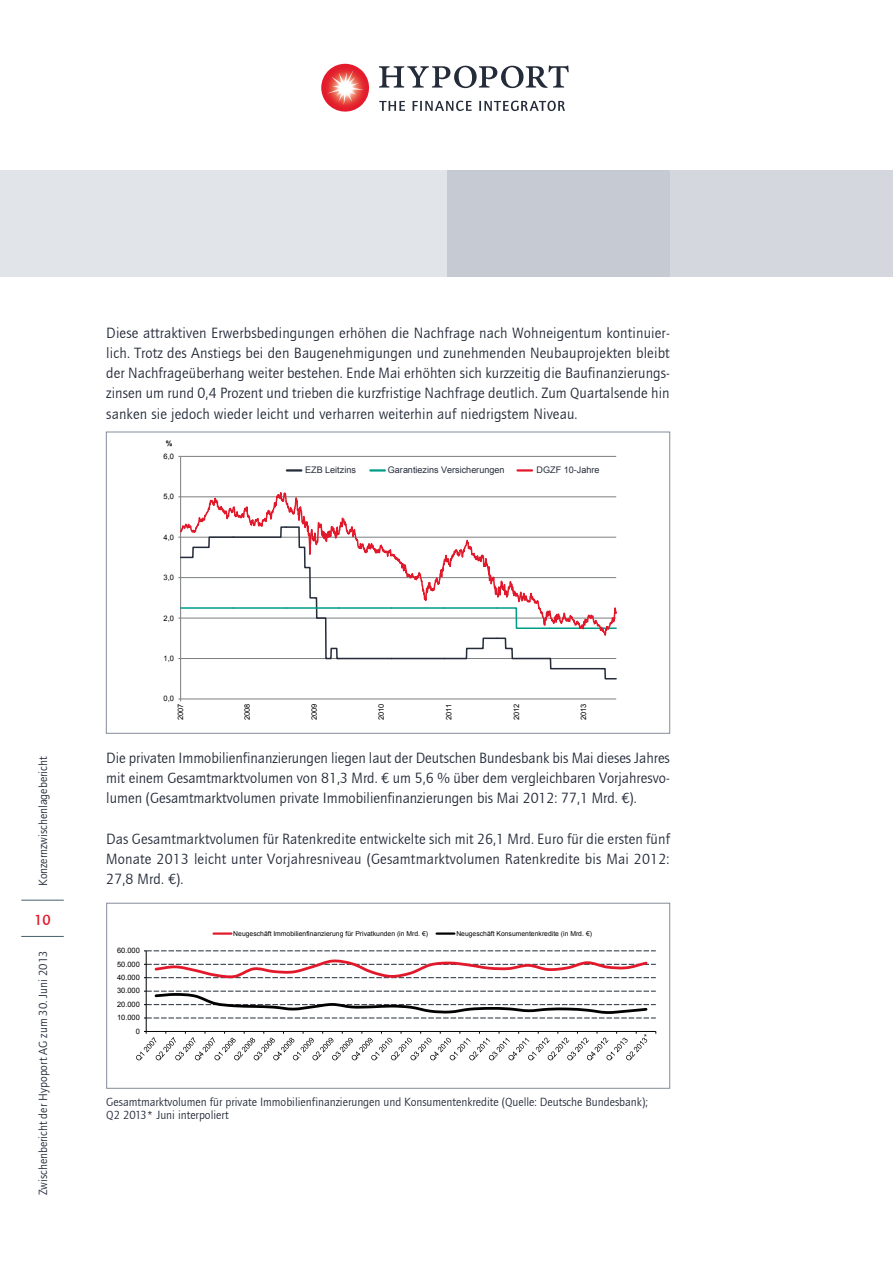
<style>
.page{position:relative;width:893px;height:1263px;background:#fff}
.page>*{position:absolute;margin:0;border:0;box-sizing:border-box;transform-origin:0 0}
.t1{font:15px/20.2px "Quay Sans EF";letter-spacing:.01em;color:#242b39;text-align:justify}
.t2{font:500 15px "Quay Sans EF";color:#e2192b}
.t3{font:12px/13.5px "Quay Sans EF";color:#242b39}
.t4{font:9px "Arial";color:#242b39}
.t5{font:8.4px "Arial";color:#231f20}
.t6{font:7.5px "Arial";color:#000001}
.t7{font:700 7.5px "Arial";color:#000001}
.t8{font:6.75px "Arial";color:#000001}
</style>
<div class="page">
<div style="left:660px;top:170px;width:233px;height:106px;background:#d4d7de"></div>
<div style="left:433px;top:170px;width:237px;height:106px;background:#c6cad2"></div>
<svg style="left:379px;top:65px;width:190px;height:23px"></svg>
<svg style="left:379px;top:101px;width:26px;height:10px"></svg>
<svg style="left:412px;top:101px;width:60px;height:10px"></svg>
<svg style="left:479px;top:101px;width:86px;height:10px"></svg>
<svg style="left:321px;top:64px;width:49px;height:48px"></svg>
<hr style="left:21px;top:900px;width:43px;height:1px;background:#46616e">
<hr style="left:21px;top:936px;width:43px;height:1px;background:#46616e">
<div style="left:0;top:170px;width:446px;height:106px;background:#e1e4e8"></div>
<hr style="left:146px;top:951px;width:1px;height:80px;background:#000001">
<svg style="left:144px;top:950px;width:512px;height:1px"></svg>
<hr style="left:146px;top:1031px;width:510px;height:1px;background:#000001">
<svg style="left:144px;top:957px;width:512px;height:22px"></svg>
<svg style="left:144px;top:991px;width:512px;height:28px"></svg>
<svg style="left:136px;top:1031px;width:511px;height:29px"></svg>
<hr style="left:214px;top:932px;width:17px;height:3px;background:#e2192b">
<hr style="left:437px;top:932px;width:17px;height:3px;background:#000001">
<div style="left:106px;top:903px;width:564px;height:186px;border:1px solid #848c99"></div>
<hr style="left:181px;top:456px;width:435px;height:1px;background:#7b7e7f">
<hr style="left:180px;top:456px;width:1px;height:243px;background:#7b7e7f">
<hr style="left:181px;top:699px;width:435px;height:1px;background:#7b7e7f">
<svg style="left:178px;top:477px;width:439px;height:203px"></svg>
<hr style="left:287px;top:469px;width:14px;height:3px;background:#242b39">
<hr style="left:370px;top:469px;width:15px;height:3px;background:#009d89">
<hr style="left:518px;top:469px;width:14px;height:3px;background:#e2192b">
<div style="left:106px;top:432px;width:564px;height:302px;border:1px solid #848c99"></div>
<p class="t3" style="left:37px;top:886px;width:131px;rotate:-90deg">Konzernzwischenlagebericht</p>
<p class="t2" style="left:34px;top:911px;width:18px">10</p>
<p class="t3" style="left:37px;top:1195px;width:246px;rotate:-90deg">Zwischenbericht der Hypoport AG zum 30. Juni 2013</p>
<p class="t1" style="left:106px;top:323px;width:565px">Diese attraktiven Erwerbsbedingungen erhöhen die Nachfrage nach Wohneigentum kontinuier&shy;lich. Trotz des Anstiegs bei den Baugenehmigungen und zunehmenden Neubauprojekten bleibt der Nachfrageüberhang weiter bestehen. Ende Mai erhöhten sich kurzzeitig die Baufinanzierungs&shy;zinsen um rund 0,4 Prozent und trieben die kurzfristige Nachfrage deutlich. Zum Quartalsende hin sanken sie jedoch wieder leicht und verharren weiterhin auf niedrigstem Niveau.</p>
<p class="t7" style="left:166px;top:438px;width:8px">%</p>
<p class="t6" style="left:164px;top:451px;width:12px">6,0</p>
<p class="t6" style="left:164px;top:492px;width:12px">5,0</p>
<p class="t6" style="left:164px;top:532px;width:12px">4,0</p>
<p class="t6" style="left:164px;top:572px;width:12px">3,0</p>
<p class="t6" style="left:164px;top:613px;width:12px">2,0</p>
<p class="t6" style="left:164px;top:653px;width:12px">1,0</p>
<p class="t4" style="left:305px;top:464px;width:52px">EZB Leitzins</p>
<p class="t4" style="left:388px;top:464px;width:118px">Garantiezins Versicherungen</p>
<p class="t4" style="left:537px;top:464px;width:64px">DGZF 10-Jahre</p>
<p class="t6" style="left:164px;top:694px;width:12px">0,0</p>
<p class="t6" style="left:176px;top:720px;width:18px;rotate:-90deg">2007</p>
<p class="t6" style="left:242px;top:720px;width:18px;rotate:-90deg">2008</p>
<p class="t6" style="left:309px;top:720px;width:18px;rotate:-90deg">2009</p>
<p class="t6" style="left:376px;top:720px;width:18px;rotate:-90deg">2010</p>
<p class="t6" style="left:444px;top:720px;width:18px;rotate:-90deg">2011</p>
<p class="t6" style="left:511px;top:720px;width:18px;rotate:-90deg">2012</p>
<p class="t6" style="left:578px;top:720px;width:18px;rotate:-90deg">2013</p>
<p class="t1" style="left:106px;top:748px;width:565px">Die privaten Immobilienfinanzierungen liegen laut der Deutschen Bundesbank bis Mai dieses Jahres mit einem Gesamtmarktvolumen von 81,3 Mrd. € um 5,6 % über dem vergleichbaren Vorjahresvo&shy;lumen (Gesamtmarktvolumen private Immobilienfinanzierungen bis Mai 2012: 77,1 Mrd. €).</p>
<p class="t1" style="left:106px;top:829px;width:565px">Das Gesamtmarktvolumen für Ratenkredite entwickelte sich mit 26,1 Mrd. Euro für die ersten fünf<br>Monate 2013 leicht unter Vorjahresniveau (Gesamtmarktvolumen Ratenkredite bis Mai 2012:</p>
<p class="t1" style="left:106px;top:869px;width:79px">27,8 Mrd. €).</p>
<p class="t6" style="left:117px;top:945px;width:24px">60.000</p>
<p class="t6" style="left:117px;top:959px;width:24px">50.000</p>
<p class="t6" style="left:117px;top:972px;width:24px">40.000</p>
<p class="t6" style="left:117px;top:986px;width:24px">30.000</p>
<p class="t6" style="left:117px;top:999px;width:24px">20.000</p>
<p class="t6" style="left:117px;top:1013px;width:24px">10.000</p>
<p class="t6" style="left:136px;top:1026px;width:6px">0</p>
<p class="t8" style="left:233px;top:929px;width:196px">Neugeschäft Immobilienfinanzierung für Privatkunden (in Mrd. €)</p>
<p class="t8" style="left:456px;top:929px;width:137px">Neugeschäft Konsumentenkredite (in Mrd. €)</p>
<p class="t5" style="left:644px;top:1031px;width:5px">*</p>
<p class="t3" style="left:106px;top:1095px;width:543px">Gesamtmarktvolumen für private Immobilienfinanzierungen und Konsumentenkredite (Quelle: Deutsche Bundesbank);<br>Q2 2013* Juni interpoliert</p>
</div>
